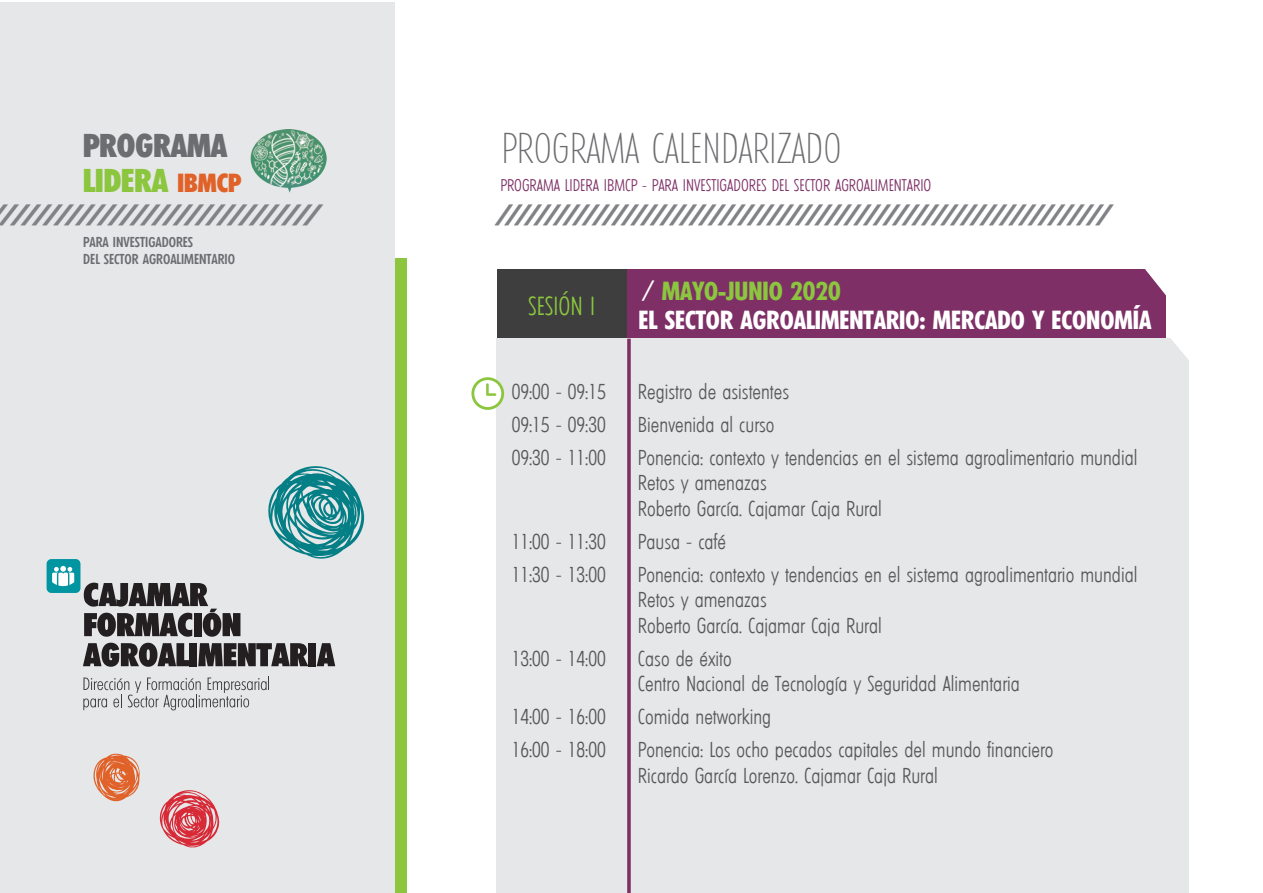
<style>
.page{position:relative;width:1263px;height:893px;background:#fff}
.page>*{position:absolute;margin:0;border:0;box-sizing:border-box;transform-origin:0 0}
.t1{font:200 condensed 42px "Limerick";color:#6c6d70}
.t2{font:800 condensed 32.1px/35px "Limerick";color:#6c6d70}
.t3{font:800 28.05px "Limerick";color:#808285;scale:1.11 1}
.t4{font:800 28.05px "Limerick";color:#808285;scale:1.24 1}
.t5{font:600 condensed 25.5px "Limerick";color:#fff}
.t6{font:600 condensed 25.5px "Limerick";color:#8bc63e}
.t7{font:300 condensed 25.5px "Limerick";color:#8bc63e}
.t8{font:300 condensed 21px/25.5px "Limerick";color:#57585a}
.t9{font:300 condensed 16.5px "Limerick";color:#7e3066}
.t10{font:500 condensed 13.95px/16.8px "Limerick";color:#6c6d70}
.s1{color:#8bc63e}
.s2{font-size:25.5px;color:#e16229}
.s3{color:#fff}
</style>
<div class="page">
<div style="left:89px;top:259px;width:318px;height:634px;background:#8bc63e"></div>
<div style="left:0;top:3px;width:395px;height:890px;background:#e6e7e9"></div>
<div style="left:497px;top:269px;width:163px;height:95px;background:#3e3e3f"></div>
<div style="left:627px;top:269px;width:538px;height:95px;background:#7e3066"></div>
<div style="left:497px;top:339px;width:692px;height:554px;background:#e6e7e9"></div>
<svg style="left:1145px;top:269px;width:21px;height:55px"></svg>
<svg style="left:1170px;top:338px;width:19px;height:22px"></svg>
<svg style="left:471px;top:377px;width:33px;height:33px"></svg>
<svg style="left:627px;top:339px;width:4px;height:554px"></svg>
<svg style="left:93px;top:753px;width:47px;height:49px"></svg>
<svg style="left:268px;top:466px;width:97px;height:93px"></svg>
<svg style="left:159px;top:790px;width:61px;height:58px"></svg>
<div style="left:47px;top:559px;width:33px;height:34px;background:#0095a1;border-radius:5px"></div>
<svg style="left:52px;top:566px;width:22px;height:20px"></svg>
<svg style="left:83px;top:677px;width:186px;height:33px"></svg>
<svg style="left:84px;top:583px;width:156px;height:54px"></svg>
<svg style="left:83px;top:643px;width:106px;height:24px"></svg>
<div style="left:189px;top:643px;width:8px;height:23px;background:#231f20"></div>
<svg style="left:198px;top:643px;width:110px;height:23px"></svg>
<div style="left:309px;top:643px;width:7px;height:23px;background:#231f20"></div>
<svg style="left:317px;top:643px;width:18px;height:23px"></svg>
<img style="left:250px;top:129px;width:77px;height:64px">
<h2 class="t2" style="left:83px;top:129px;width:159px">PROGRAMA<br><span class="s1">LIDERA</span> <span class="s2">IBMCP</span></h2>
<h3 class="t4" style="left:-1px;top:196px;width:264px">/////////////////////////////</h3>
<p class="t10" style="left:83px;top:234px;width:153px">PARA INVESTIGADORES<br>DEL SECTOR AGROALIMENTARIO</p>
<h1 class="t1" style="left:501px;top:124px;width:341px">PROGRAMA CALENDARIZADO</h1>
<p class="t9" style="left:500px;top:176px;width:432px">PROGRAMA LIDERA IBMCP - PARA INVESTIGADORES DEL SECTOR AGROALIMENTARIO</p>
<h3 class="t3" style="left:494px;top:196px;width:560px">///////////////////////////////////////////////////////////////</h3>
<h3 class="t3" style="left:1104px;top:196px;width:27px">//</h3>
<p class="t7" style="left:528px;top:291px;width:69px">SESIÓN I</p>
<p class="t6" style="left:642px;top:276px;width:201px"><span class="s3">/</span> MAYO-JUNIO 2020</p>
<p class="t5" style="left:638px;top:305px;width:514px">EL SECTOR AGROALIMENTARIO: MERCADO Y ECONOMÍA</p>
<p class="t8" style="left:512px;top:379px;width:96px">09:00 - 09:15</p>
<p class="t8" style="left:638px;top:379px;width:153px">Registro de asistentes</p>
<p class="t8" style="left:512px;top:412px;width:96px">09:15 - 09:30</p>
<p class="t8" style="left:638px;top:412px;width:138px">Bienvenida al curso</p>
<p class="t8" style="left:512px;top:445px;width:96px">09:30 - 11:00</p>
<p class="t8" style="left:638px;top:445px;width:501px">Ponencia: contexto y tendencias en el sistema agroalimentario mundial<br>Retos y amenazas<br>Roberto García. Cajamar Caja Rural</p>
<p class="t8" style="left:512px;top:529px;width:96px">11:00 - 11:30</p>
<p class="t8" style="left:638px;top:529px;width:90px">Pausa - café</p>
<p class="t8" style="left:512px;top:562px;width:96px">11:30 - 13:00</p>
<p class="t8" style="left:638px;top:562px;width:501px">Ponencia: contexto y tendencias en el sistema agroalimentario mundial<br>Retos y amenazas<br>Roberto García. Cajamar Caja Rural</p>
<p class="t8" style="left:512px;top:646px;width:96px">13:00 - 14:00</p>
<p class="t8" style="left:638px;top:646px;width:383px">Caso de éxito<br>Centro Nacional de Tecnología y Seguridad Alimentaria</p>
<p class="t8" style="left:512px;top:705px;width:96px">14:00 - 16:00</p>
<p class="t8" style="left:638px;top:705px;width:135px">Comida networking</p>
<p class="t8" style="left:512px;top:738px;width:96px">16:00 - 18:00</p>
<p class="t8" style="left:638px;top:738px;width:417px">Ponencia: Los ocho pecados capitales del mundo financiero<br>Ricardo García Lorenzo. Cajamar Caja Rural</p>
</div>
